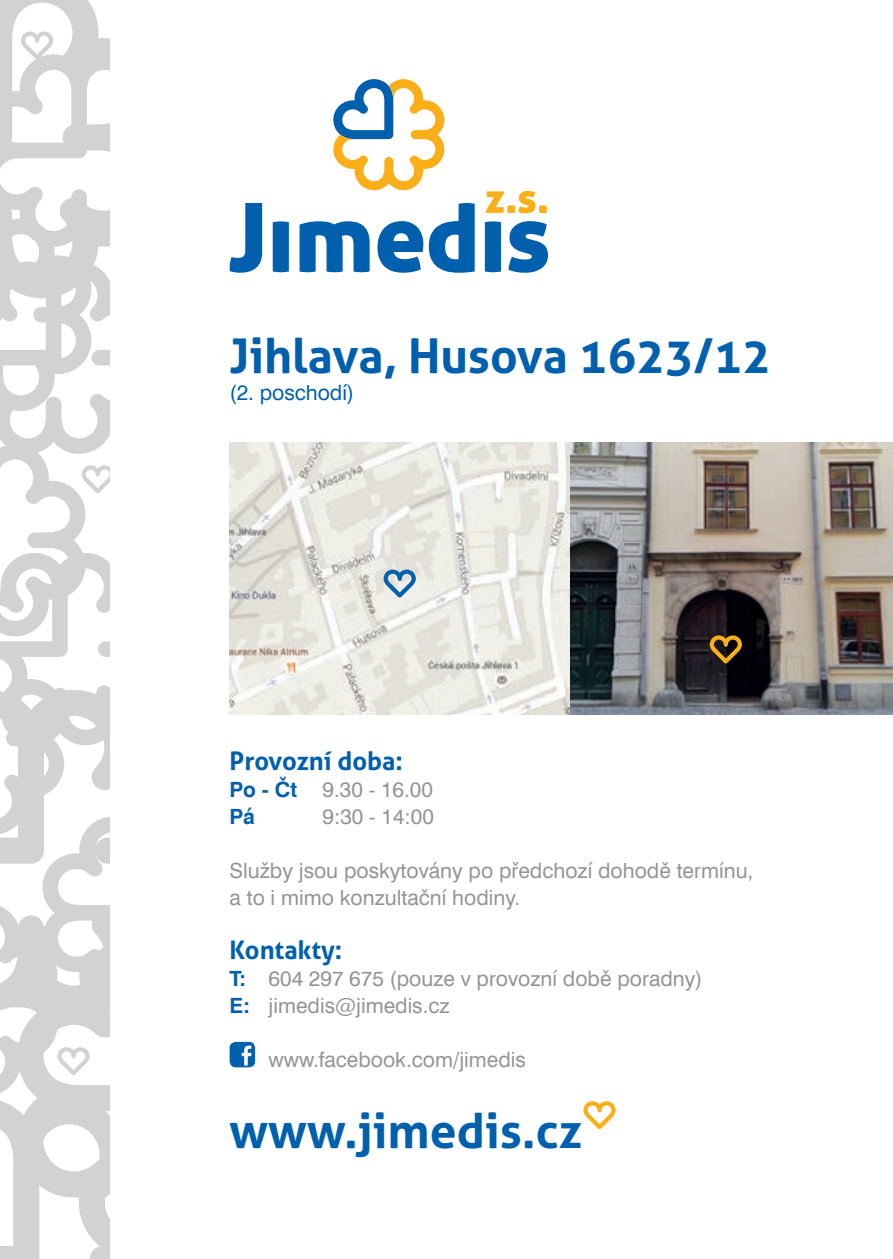
<style>
.page{position:relative;width:893px;height:1259px;background:#fff}
.page>*{position:absolute;margin:0;border:0;box-sizing:border-box;transform-origin:0 0}
.t1{font:700 48px "Aller";color:#0160ae}
.t2{font:700 25.5px "Aller";color:#0160ae}
.t3{font:21px/27px "Swiss 721 AT";color:#939598}
.t4{font:21px "Swiss 721 AT";color:#0160ae}
.t5{font:700 21px "Swiss 721 AT";color:#0160ae}
.s1{font-weight:700;color:#0160ae}
</style>
<div class="page">
<svg style="left:0;top:0;width:99px;height:32px;fill:#d1d2d4"></svg>
<svg style="left:255px;top:117px;width:293px;height:156px"></svg>
<svg style="left:333px;top:79px;width:111px;height:111px"></svg>
<svg style="left:0;top:32px;width:255px;height:1227px"></svg>
<svg style="left:583px;top:1101px;width:33px;height:28px"></svg>
<img style="left:230px;top:442px;width:663px;height:272px">
<svg style="left:710px;top:635px;width:32px;height:28px"></svg>
<svg style="left:384px;top:569px;width:32px;height:29px"></svg>
<p class="t1" style="left:230px;top:326px;width:543px">Jihlava, Husova 1623/12</p>
<p class="t4" style="left:230px;top:379px;width:126px">(2. poschodí)</p>
<p class="t2" style="left:230px;top:745px;width:175px">Provozní doba:</p>
<p class="t3" style="left:230px;top:776px;width:205px"><span class="s1">Po - Čt</span> 9.30 - 16.00</p>
<p class="t5" style="left:230px;top:804px;width:27px">Pá</p>
<p class="t3" style="left:323px;top:803px;width:113px">9:30 - 14:00</p>
<p class="t3" style="left:230px;top:857px;width:525px">Služby jsou poskytovány po předchozí dohodě termínu, a to i mimo konzultační hodiny.</p>
<p class="t2" style="left:230px;top:934px;width:114px">Kontakty:</p>
<p class="t3" style="left:230px;top:965px;width:474px"><span class="s1">T:</span> 604 297 675 (pouze v provozní době poradny)</p>
<p class="t3" style="left:230px;top:992px;width:221px"><span class="s1">E:</span> jimedis@jimedis.cz</p>
<p class="t3" style="left:269px;top:1046px;width:259px">www.facebook.com/jimedis</p>
<p class="t1" style="left:230px;top:1101px;width:354px">www.jimedis.cz</p>
</div>
